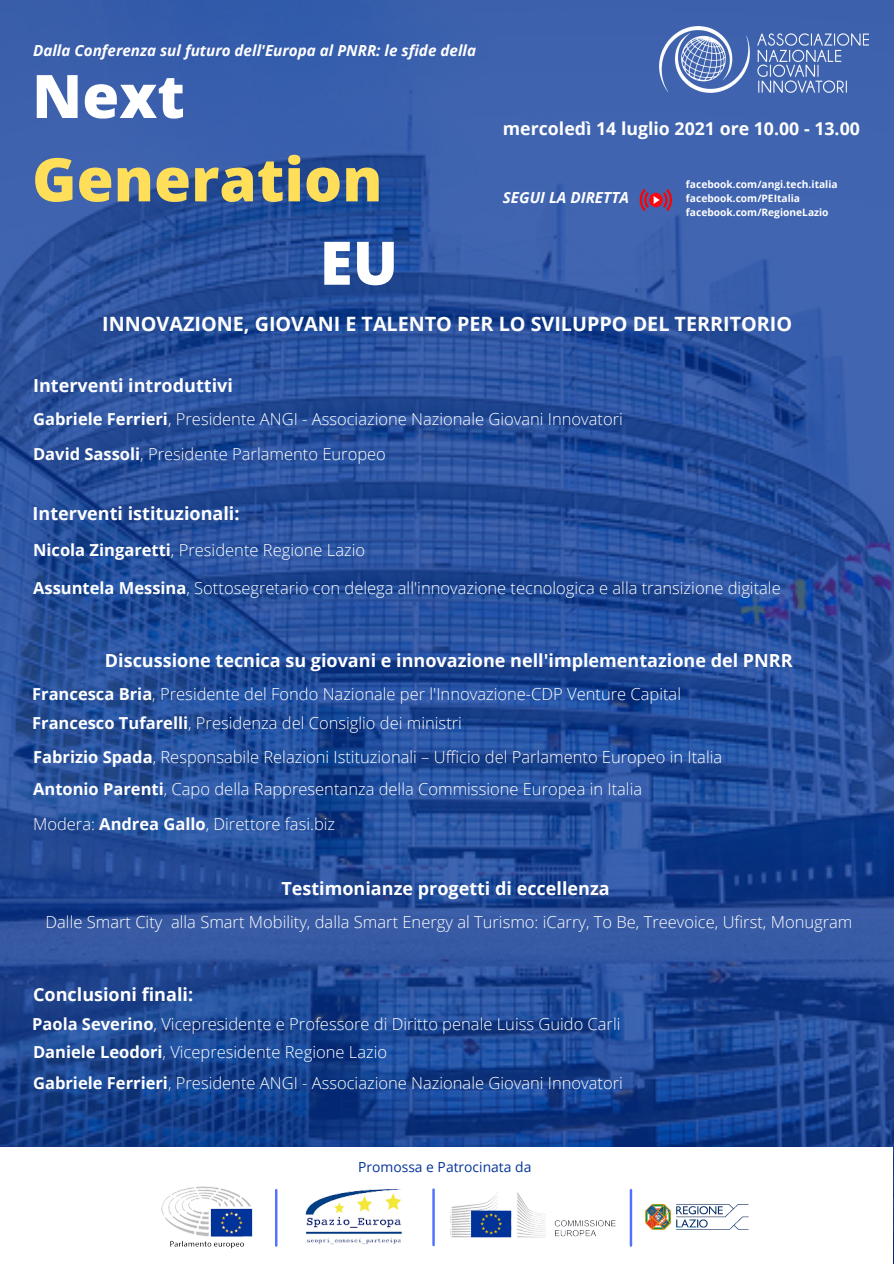
<style>
.page{position:relative;width:894px;height:1264px;background:#fff}
.page>*{position:absolute;margin:0;border:0;box-sizing:border-box;transform-origin:0 0}
.t1{font:800 60px "Open Sans";color:#ffde59}
.t2{font:800 60px "Open Sans";color:#fff}
.t3{font:700 19.8px "Open Sans";color:#fff}
.t4{font:700 18px "Open Sans";color:#fff}
.t5{font:700 17.7px "Open Sans";color:#fff}
.t6{font:300 16.5px "Open Sans";color:#fff}
.t7{font:italic 700 15.3px "Open Sans";color:#fff}
.t8{font:13.8px "Open Sans";color:#043498}
.t9{font:700 10.2px "Open Sans";color:#fff}
.s1{font-weight:700}
</style>
<div class="page">
<img style="left:0;top:0;width:893px;height:1147px">
<img style="left:161px;top:1186px;width:92px;height:63px">
<img style="left:450px;top:1192px;width:166px;height:46px">
<img style="left:305px;top:1189px;width:97px;height:56px">
<img style="left:645px;top:1204px;width:104px;height:26px">
<hr style="left:275px;top:1190px;width:2px;height:55px;background:#5271ff">
<hr style="left:432px;top:1189px;width:2px;height:55px;background:#5271ff">
<hr style="left:629px;top:1190px;width:3px;height:55px;background:#5271ff">
<img style="left:659px;top:27px;width:209px;height:65px">
<svg style="left:639px;top:189px;width:33px;height:21px"></svg>
<p class="t7" style="left:33px;top:40px;width:444px">Dalla Conferenza sul futuro dell'Europa al PNRR: le sfide della</p>
<p class="t2" style="left:32px;top:54px;width:154px">Next</p>
<p class="t1" style="left:32px;top:137px;width:352px">Generation</p>
<p class="t2" style="left:319px;top:221px;width:80px">EU</p>
<p class="t3" style="left:102px;top:310px;width:691px">INNOVAZIONE, GIOVANI E TALENTO PER LO SVILUPPO DEL TERRITORIO</p>
<p class="t5" style="left:502px;top:116px;width:358px">mercoledì 14 luglio 2021 ore 10.00 - 13.00</p>
<p class="t9" style="left:685px;top:177px;width:153px">facebook.com/angi.tech.italia</p>
<p class="t9" style="left:685px;top:191px;width:115px">facebook.com/PEItalia</p>
<p class="t9" style="left:685px;top:205px;width:144px">facebook.com/RegioneLazio</p>
<p class="t7" style="left:502px;top:187px;width:127px">SEGUI LA DIRETTA</p>
<p class="t4" style="left:33px;top:373px;width:201px">Interventi introduttivi</p>
<p class="t6" style="left:33px;top:407px;width:591px"><span class="s1">Gabriele Ferrieri</span>, Presidente ANGI - Associazione Nazionale Giovani Innovatori</p>
<p class="t6" style="left:33px;top:442px;width:354px"><span class="s1">David Sassoli</span>, Presidente Parlamento Europeo</p>
<p class="t4" style="left:33px;top:501px;width:208px">Interventi istituzionali:</p>
<p class="t6" style="left:33px;top:538px;width:333px"><span class="s1">Nicola Zingaretti</span>, Presidente Regione Lazio</p>
<p class="t6" style="left:33px;top:576px;width:749px"><span class="s1">Assuntela Messina</span>, Sottosegretario con delega all'innovazione tecnologica e alla transizione digitale</p>
<p class="t4" style="left:105px;top:647px;width:689px">Discussione tecnica su giovani e innovazione nell'implementazione del PNRR</p>
<p class="t6" style="left:32px;top:682px;width:650px"><span class="s1">Francesca Bria</span>, Presidente del Fondo Nazionale per l'Innovazione-CDP Venture Capital</p>
<p class="t6" style="left:32px;top:711px;width:431px"><span class="s1">Francesco Tufarelli</span>, Presidenza del Consiglio dei ministri</p>
<p class="t6" style="left:33px;top:745px;width:690px"><span class="s1">Fabrizio Spada</span>, Responsabile Relazioni Istituzionali – Ufficio del Parlamento Europeo in Italia</p>
<p class="t6" style="left:33px;top:777px;width:610px"><span class="s1">Antonio Parenti</span>, Capo della Rappresentanza della Commissione Europea in Italia</p>
<p class="t6" style="left:33px;top:812px;width:303px">Modera: <span class="s1">Andrea Gallo</span>, Direttore fasi.biz</p>
<p class="t4" style="left:281px;top:875px;width:330px">Testimonianze progetti di eccellenza</p>
<p class="t6" style="left:46px;top:910px;width:808px">Dalle Smart City alla Smart Mobility, dalla Smart Energy al Turismo: iCarry, To Be, Treevoice, Ufirst, Monugram</p>
<p class="t4" style="left:33px;top:981px;width:161px">Conclusioni finali:</p>
<p class="t6" style="left:32px;top:1012px;width:589px"><span class="s1">Paola Severino</span>, Vicepresidente e Professore di Diritto penale Luiss Guido Carli</p>
<p class="t6" style="left:33px;top:1039px;width:355px"><span class="s1">Daniele Leodori</span>, Vicepresidente Regione Lazio</p>
<p class="t6" style="left:33px;top:1071px;width:591px"><span class="s1">Gabriele Ferrieri</span>, Presidente ANGI - Associazione Nazionale Giovani Innovatori</p>
<p class="t8" style="left:358px;top:1157px;width:175px">Promossa e Patrocinata da</p>
</div>
